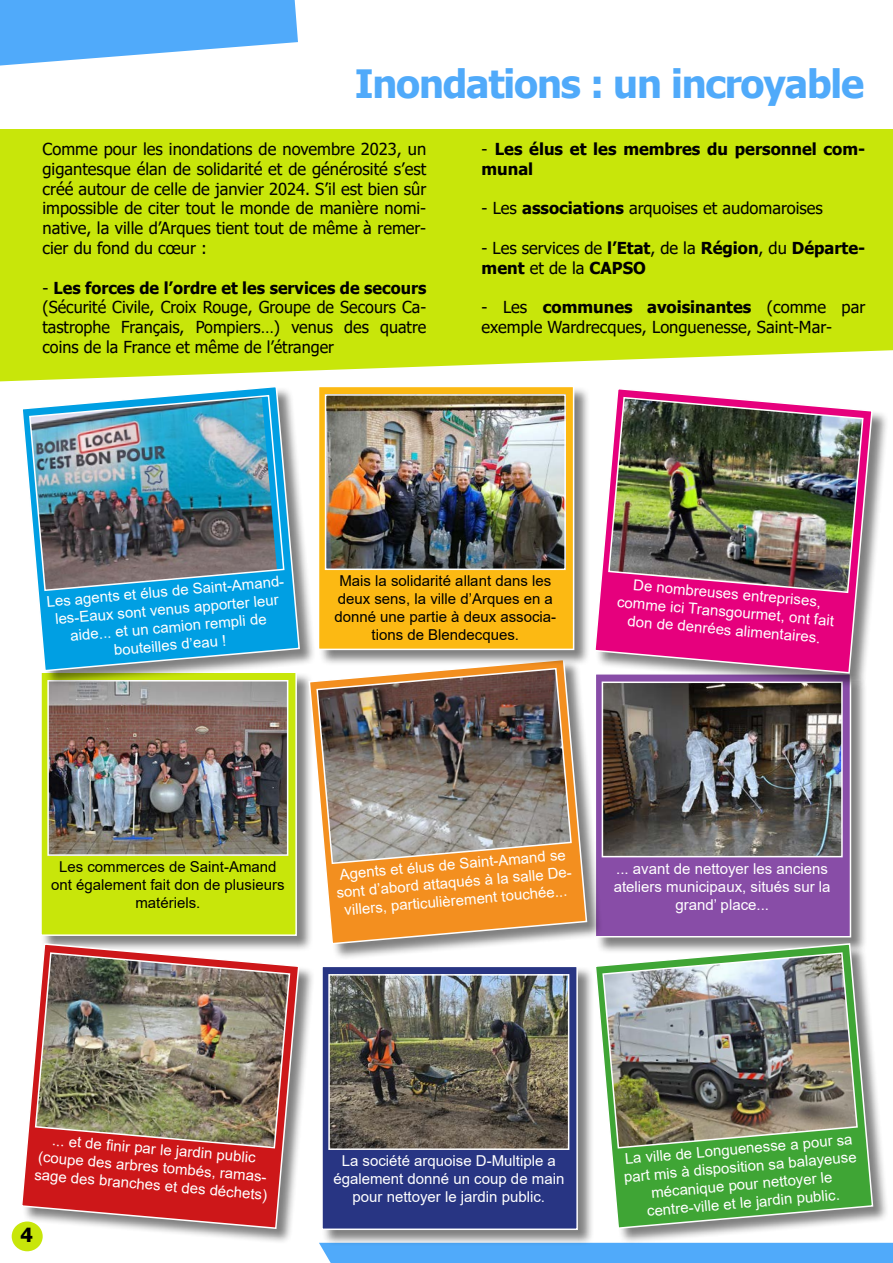
<style>
.page{position:relative;width:893px;height:1263px;background:#fff}
.page>*{position:absolute;margin:0;border:0;box-sizing:border-box;transform-origin:0 0}
.t1{font:700 39px "Tahoma";letter-spacing:-.03em;color:#50aafa}
.t2{font:700 19.5px "Tahoma";color:#000}
.t3{font:16.5px/19.8px "Tahoma";color:#000;text-align:justify}
.t4{font:700 16.5px/19.8px "Tahoma";color:#000}
.t5{font:15px/18px "Arial";color:#fff;text-align:center}
.t6{font:15px/18px "Arial";color:#000;text-align:center}
.s1{font-weight:700}
.s2{font-weight:400}
</style>
<div class="page">
<svg style="left:0;top:0;width:298px;height:66px"></svg>
<div style="left:319px;top:1243px;width:574px;height:20px;background:#50aafa"></div>
<div style="left:12px;top:1221px;width:31px;height:30px;background:#c8e60a;border-radius:50%"></div>
<div style="left:0;top:130px;width:893px;height:259px;background:#c8e60a"></div>
<svg style="left:0;top:350px;width:893px;height:39px;fill:#fff"></svg>
<div style="left:595px;top:674px;width:272px;height:280px;background:#000;opacity:.5"></div>
<div style="left:595px;top:673px;width:256px;height:264px;background:#884da7;border:2px solid #fff"></div>
<img style="left:605px;top:689px;width:235px;height:165px">
<div style="left:602px;top:681px;width:241px;height:176px;border:2px solid #fff"></div>
<div style="left:41px;top:672px;width:272px;height:280px;background:#000;opacity:.5"></div>
<div style="left:40px;top:671px;width:257px;height:265px;background:#c8e60a;border:2px solid #fff"></div>
<img style="left:50px;top:687px;width:235px;height:166px">
<div style="left:47px;top:680px;width:241px;height:176px;border:2px solid #fff"></div>
<div style="left:309px;top:659px;width:295px;height:301px;background:#000;opacity:.5"></div>
<svg style="left:308px;top:659px;width:280px;height:286px"></svg>
<img style="left:316px;top:667px;width:257px;height:198px">
<svg style="left:332px;top:848px;width:246px;height:89px;background:#ea9331"></svg>
<div style="left:318px;top:386px;width:273px;height:280px;background:#000;opacity:.5"></div>
<div style="left:318px;top:386px;width:256px;height:264px;background:#fcb913;border:2px solid #fff"></div>
<img style="left:328px;top:397px;width:235px;height:170px">
<div style="left:325px;top:394px;width:241px;height:176px;border:2px solid #fff"></div>
<div style="left:22px;top:386px;width:294px;height:301px;background:#000;opacity:.5"></div>
<svg style="left:20px;top:385px;width:281px;height:287px"></svg>
<img style="left:28px;top:394px;width:257px;height:198px">
<div style="left:595px;top:389px;width:294px;height:300px;background:#000;opacity:.5"></div>
<svg style="left:593px;top:387px;width:281px;height:287px"></svg>
<img style="left:607px;top:396px;width:257px;height:198px">
<div style="left:322px;top:966px;width:272px;height:280px;background:#000;opacity:.5"></div>
<div style="left:321px;top:965px;width:257px;height:265px;background:#283583;border:2px solid #fff"></div>
<img style="left:331px;top:977px;width:235px;height:170px">
<div style="left:328px;top:974px;width:241px;height:176px;border:2px solid #fff"></div>
<div style="left:595px;top:944px;width:295px;height:301px;background:#000;opacity:.5"></div>
<svg style="left:594px;top:942px;width:280px;height:288px"></svg>
<img style="left:602px;top:951px;width:257px;height:198px">
<svg style="left:618px;top:1133px;width:246px;height:89px;background:#4ba441"></svg>
<div style="left:21px;top:944px;width:295px;height:301px;background:#000;opacity:.5"></div>
<svg style="left:20px;top:942px;width:280px;height:288px"></svg>
<img style="left:34px;top:951px;width:257px;height:198px">
<svg style="left:28px;top:1133px;width:247px;height:89px;background:#c82929"></svg>
<h1 class="t1" style="left:355px;top:57px;width:511px">Inondations : un incroyable</h1>
<p class="t3" style="left:43px;top:140px;width:385px">Comme pour les inondations de novembre 2023, un gigantesque élan de solidarité et de générosité s’est créé autour de celle de janvier 2024. S’il est bien sûr impossible de citer tout le monde de manière nomi&shy;native, la ville d’Arques tient tout de même à remer&shy;cier du fond du cœur :</p>
<p class="t3" style="left:43px;top:279px;width:385px">- <span class="s1">Les forces de l’ordre et les services de secours </span>(Sécurité Civile, Croix Rouge, Groupe de Secours Ca&shy;tastrophe Français, Pompiers…) venus des quatre coins de la France et même de l’étranger</p>
<p class="t4" style="left:482px;top:140px;width:385px"><span class="s2">-</span> Les élus et les membres du personnel com&shy;munal</p>
<p class="t3" style="left:482px;top:199px;width:343px">- Les <span class="s1">associations</span> arquoises et audomaroises</p>
<p class="t4" style="left:482px;top:239px;width:385px"><span class="s2">- Les services de</span> l’Etat<span class="s2">, de la</span> Région<span class="s2">, du</span> Départe&shy;ment <span class="s2">et de la</span> CAPSO</p>
<p class="t3" style="left:482px;top:298px;width:385px">- Les <span class="s1">communes avoisinantes</span> (comme par exemple Wardrecques, Longuenesse, Saint-Mar-</p>
<p class="t6" style="left:334px;top:572px;width:223px">Mais la solidarité allant dans les deux sens, la ville d’Arques en a donné une partie à deux associa&shy;tions de Blendecques.</p>
<p class="t5" style="left:46px;top:593px;width:242px;rotate:-5deg">Les agents et élus de Saint-Amand&shy;les-Eaux sont venus apporter leur aide... et un camion rempli de bouteilles d’eau !</p>
<p class="t5" style="left:620px;top:575px;width:219px;rotate:5deg">De nombreuses entreprises, comme ici Transgourmet, ont fait don de denrées alimentaires.</p>
<p class="t6" style="left:51px;top:858px;width:235px">Les commerces de Saint-Amand ont également fait don de plusieurs matériels.</p>
<p class="t5" style="left:334px;top:866px;width:240px;rotate:-5deg">Agents et élus de Saint-Amand se sont d’abord attaqués à la salle De&shy;villers, particulièrement touchée...</p>
<p class="t5" style="left:614px;top:859px;width:218px">... avant de nettoyer les anciens ateliers municipaux, situés sur la grand’ place...</p>
<p class="t5" style="left:38px;top:1129px;width:235px;rotate:5deg">... et de fi nir par le jardin public (coupe des arbres tombés, ramas&shy;sage des branches et des déchets)</p>
<h2 class="t2" style="left:21px;top:1221px;width:14px">4</h2>
<p class="t5" style="left:333px;top:1152px;width:232px">La société arquoise D-Multiple a également donné un coup de main pour nettoyer le jardin public.</p>
<p class="t5" style="left:622px;top:1150px;width:235px;rotate:-5deg">La ville de Longuenesse a pour sa part mis à disposition sa balayeuse mécanique pour nettoyer le centre-ville et le jardin public.</p>
</div>
